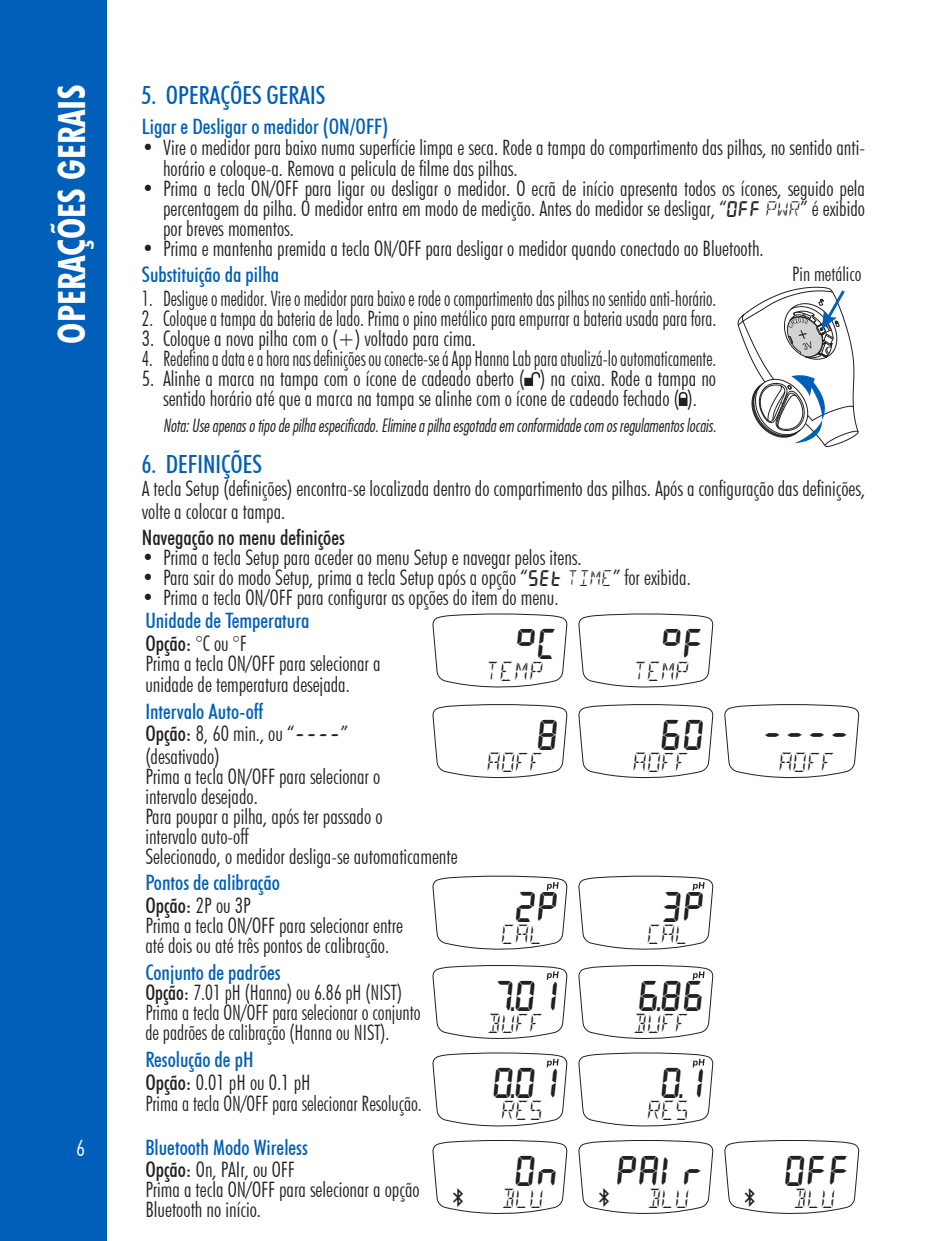
<style>
.page{position:relative;width:936px;height:1241px;background:#fff}
.page>*{position:absolute;margin:0;border:0;box-sizing:border-box;transform-origin:0 0}
.Body_Text{font:43px "HI9810 XX2 N Regular";color:#231f20}
.t1{font:700 condensed 37.5px "Futura BT";color:#fff}
.Body_Text-2{font:27.5px "HI9810 XX2 A Regular";color:#231f20}
.t2{font:27px "HI9810 XX2 A Regular";color:#231f20}
.t3{font:500 condensed 25px "Futura BT";color:#005fb9}
.t4{font:300 condensed 22.5px "Futura BT";color:#fff}
.Body_Text-3{font:300 condensed 21.25px/20px "Futura BT";color:#231f20}
.Body_Text-4{font:300 condensed 21.25px "Futura BT";color:#231f20;scale:.89 1}
.Body_Text-5{font:300 condensed 21.25px/20px "Futura BT";color:#231f20;scale:.95 1}
.Subtitle_L3{font:500 condensed 21.25px "Futura BT";color:#005fb9}
.Body_Text-6{font:300 condensed 21.25px "Futura BT";color:#231f20;scale:.93 1}
.Body_Text-7{font:500 condensed 21.25px "Futura BT";color:#231f20}
.Body_Text-8{font:500 condensed 21.25px "Futura BT";color:#005fb9}
.DRW_Text{font:300 condensed 20px "Futura BT";color:#231f20}
.Body_Notes{font:italic 17.5px "Futura Lt Cn";color:#231f20;scale:.95 1}
.s1{font-family:"HI9810 XX2 N Regular";font-weight:400;font-stretch:normal;font-size:22.5px}
.s2{font-family:"HI9810 XX2 A Regular";font-weight:400;font-stretch:normal;font-size:22.5px}
.s3{font-weight:300}
.s4{font-weight:500}
</style>
<div class="page">
<div style="left:0;top:0;width:106px;height:1240px;background:#005fb9"></div>
<svg style="left:524px;top:371px;width:16px;height:15px"></svg>
<svg style="left:678px;top:391px;width:9px;height:15px"></svg>
<svg style="left:432px;top:613px;width:136px;height:75px"></svg>
<svg style="left:578px;top:613px;width:135px;height:75px"></svg>
<svg style="left:432px;top:704px;width:136px;height:74px"></svg>
<svg style="left:578px;top:704px;width:135px;height:74px"></svg>
<svg style="left:724px;top:704px;width:135px;height:74px"></svg>
<svg style="left:432px;top:875px;width:136px;height:75px"></svg>
<svg style="left:578px;top:875px;width:135px;height:75px"></svg>
<svg style="left:432px;top:965px;width:136px;height:74px"></svg>
<svg style="left:578px;top:965px;width:135px;height:74px"></svg>
<svg style="left:432px;top:1052px;width:136px;height:75px"></svg>
<svg style="left:578px;top:1052px;width:135px;height:75px"></svg>
<svg style="left:432px;top:1140px;width:136px;height:74px"></svg>
<svg style="left:578px;top:1140px;width:135px;height:74px"></svg>
<svg style="left:724px;top:1140px;width:135px;height:74px"></svg>
<svg style="left:737px;top:287px;width:121px;height:160px"></svg>
<h2 class="t1" style="left:49px;top:343px;width:260px;rotate:-90deg">Operações gerais</h2>
<p class="t3" style="left:142px;top:80px;width:185px">5. OPERAÇÕES GERAIS</p>
<p class="Subtitle_L3" style="left:142px;top:113px;width:248px">Ligar e Desligar o medidor (ON/OFF)</p>
<p class="Body_Text-3" style="left:163px;top:138px;width:703px;text-indent:-21px">• Vire o medidor para baixo numa superfície limpa e seca. Rode a tampa do compartimento das pilhas, no sentido anti&shy;horário e coloque-a. Remova a pelicula de filme das pilhas.</p>
<p class="Body_Text-3" style="left:163px;top:178px;width:703px;text-align:justify;text-indent:-21px">• Prima a tecla ON/OFF para ligar ou desligar o medidor. O ecrã de início apresenta todos os ícones, seguido pela percentagem da pilha. O medidor entra em modo de medição. Antes do medidor se desligar, “<span class="s1">OFF</span> <span class="s2">PWR</span>” é exibido por breves momentos.</p>
<p class="Body_Text-3" style="left:142px;top:238px;width:623px">• Prima e mantenha premida a tecla ON/OFF para desligar o medidor quando conectado ao Bluetooth.</p>
<p class="Subtitle_L3" style="left:142px;top:261px;width:139px">Substituição da pilha</p>
<p class="Body_Text-4" style="left:142px;top:285px;width:647px">1. Desligue o medidor. Vire o medidor para baixo e rode o compartimento das pilhas no sentido anti-horário.</p>
<p class="Body_Text-6" style="left:142px;top:305px;width:619px">2. Coloque a tampa da bateria de lado. Prima o pino metálico para empurrar a bateria usada para fora.</p>
<p class="Body_Text-3" style="left:142px;top:328px;width:335px">3. Coloque a nova pilha com o (+) voltado para cima.</p>
<p class="Body_Text-4" style="left:142px;top:345px;width:646px">4. Redefina a data e a hora nas definições ou conecte-se á App Hanna Lab para atualizá-lo automaticamente.</p>
<p class="Body_Text-3" style="left:142px;top:368px;width:576px;text-align:center">5. Alinhe a marca na tampa com o ícone de cadeado aberto ( ) na caixa. Rode a tampa no sentido horário até que a marca na tampa se alinhe com o ícone de cadeado fechado ( ).</p>
<p class="Body_Notes" style="left:163px;top:414px;width:583px">Nota: Use apenas o tipo de pilha especificado. Elimine a pilha esgotada em conformidade com os regulamentos locais.</p>
<p class="t3" style="left:142px;top:448px;width:122px">6. DEFINIÇÕES</p>
<p class="Body_Text-3" style="left:142px;top:477px;width:724px;line-height:22.5px">A tecla Setup (definições) encontra-se localizada dentro do compartimento das pilhas. Após a configuração das definições, volte a colocar a tampa.</p>
<p class="Body_Text-7" style="left:142px;top:524px;width:204px">Navegação no menu definições</p>
<p class="Body_Text-3" style="left:142px;top:547px;width:441px">• Prima a tecla Setup para aceder ao menu Setup e navegar pelos itens.</p>
<p class="Body_Text-3" style="left:142px;top:567px;width:550px">• Para sair do modo Setup, prima a tecla Setup após a opção “<span class="s1">SEt</span> <span class="s2">TIME</span>” for exibida.</p>
<p class="Body_Text-3" style="left:142px;top:587px;width:418px">• Prima a tecla ON/OFF para configurar as opções do item do menu.</p>
<p class="Subtitle_L3" style="left:145px;top:607px;width:166px">Unidade de Temperatura</p>
<p class="Body_Text-7" style="left:145px;top:630px;width:103px">Opção: <span class="s3">°C ou °F</span></p>
<p class="Body_Text-3" style="left:145px;top:652px;width:237px;line-height:21.2px">Prima a tecla ON/OFF para selecionar a unidade de temperatura desejada.</p>
<p class="DRW_Text" style="left:792px;top:262px;width:71px">Pin metálico</p>
<p class="Body_Text" style="left:514px;top:619px;width:46px">°C</p>
<p class="Body_Text-2" style="left:485px;top:655px;width:60px">T E M P</p>
<p class="Body_Text" style="left:660px;top:619px;width:46px">°F</p>
<p class="Body_Text-2" style="left:633px;top:655px;width:58px">TEMP</p>
<p class="t4" style="left:76px;top:1133px;width:10px">6</p>
<p class="Subtitle_L3" style="left:145px;top:698px;width:119px">Intervalo Auto-off</p>
<p class="Body_Text-3" style="left:145px;top:722px;width:204px;line-height:22.5px"><span class="s4">Opção:</span> 8, 60 min., ou “<span class="s1">----</span>” (desativado)</p>
<p class="Body_Text-3" style="left:145px;top:766px;width:236px">Prima a tecla ON/OFF para selecionar o intervalo desejado.</p>
<p class="Body_Text-3" style="left:145px;top:806px;width:239px">Para poupar a pilha, após ter passado o intervalo auto-off</p>
<p class="Body_Text-3" style="left:145px;top:845px;width:313px">Selecionado, o medidor desliga-se automaticamente</p>
<p class="Subtitle_L3" style="left:145px;top:869px;width:136px">Pontos de calibração</p>
<p class="Body_Text-7" style="left:145px;top:892px;width:107px">Opção: <span class="s3">2P ou 3P</span></p>
<p class="Body_Text-3" style="left:145px;top:915px;width:259px">Prima a tecla ON/OFF para selecionar entre até dois ou até três pontos de calibração.</p>
<p class="Subtitle_L3" style="left:145px;top:959px;width:137px">Conjunto de padrões</p>
<p class="Body_Text-5" style="left:145px;top:981px;width:271px"><span class="s4">Opção:</span> 7.01 pH (Hanna) ou 6.86 pH (NIST)</p>
<p class="Body_Text-5" style="left:145px;top:1001px;width:291px">Prima a tecla ON/OFF para selecionar o conjunto de padrões de calibração (Hanna ou NIST).</p>
<p class="Subtitle_L3" style="left:145px;top:1046px;width:110px">Resolução de pH</p>
<p class="Body_Text-3" style="left:145px;top:1071px;width:167px"><span class="s4">Opção:</span> 0.01 pH ou 0.1 pH</p>
<p class="Body_Text-5" style="left:145px;top:1092px;width:292px">Prima a tecla ON/OFF para selecionar Resolução.</p>
<p class="Body_Text-8" style="left:145px;top:1133px;width:164px">Bluetooth Modo Wireless</p>
<p class="Body_Text-3" style="left:145px;top:1159px;width:151px"><span class="s4">Opção:</span> On, PAIr, ou OFF</p>
<p class="Body_Text-3" style="left:145px;top:1179px;width:276px">Prima a tecla ON/OFF para selecionar a opção<br>Bluetooth no início.</p>
<p class="t2" style="left:452px;top:1181px;width:14px">&amp;</p>
<p class="Body_Text" style="left:537px;top:709px;width:24px">8</p>
<p class="Body_Text-2" style="left:487px;top:746px;width:58px">AOFF</p>
<p class="Body_Text" style="left:660px;top:709px;width:46px">60</p>
<p class="Body_Text-2" style="left:633px;top:746px;width:58px">AOFF</p>
<p class="Body_Text" style="left:761px;top:709px;width:91px">----</p>
<p class="Body_Text-2" style="left:778px;top:746px;width:58px">AOFF</p>
<p class="Body_Text" style="left:514px;top:881px;width:46px">2P</p>
<p class="Body_Text-2" style="left:501px;top:917px;width:44px">CAL</p>
<p class="Body_Text" style="left:660px;top:881px;width:46px">3P</p>
<p class="Body_Text-2" style="left:647px;top:917px;width:44px">CAL</p>
<p class="Body_Text" style="left:492px;top:970px;width:68px">7.01</p>
<p class="Body_Text-2" style="left:487px;top:1007px;width:58px">BUFF</p>
<p class="Body_Text" style="left:638px;top:970px;width:68px">6.86</p>
<p class="Body_Text-2" style="left:633px;top:1007px;width:58px">BUFF</p>
<p class="Body_Text" style="left:492px;top:1058px;width:68px">0.01</p>
<p class="Body_Text-2" style="left:501px;top:1094px;width:44px">RES</p>
<p class="Body_Text" style="left:660px;top:1058px;width:46px">0.1</p>
<p class="Body_Text-2" style="left:647px;top:1094px;width:44px">RES</p>
<p class="Body_Text" style="left:514px;top:1145px;width:46px">On</p>
<p class="Body_Text-2" style="left:501px;top:1181px;width:44px">BLU</p>
<p class="t2" style="left:598px;top:1181px;width:14px">&amp;</p>
<p class="Body_Text" style="left:616px;top:1145px;width:90px">PAIr</p>
<p class="Body_Text-2" style="left:647px;top:1181px;width:44px">BLU</p>
<p class="t2" style="left:744px;top:1181px;width:14px">&amp;</p>
<p class="Body_Text" style="left:784px;top:1145px;width:68px">OFF</p>
<p class="Body_Text-2" style="left:792px;top:1181px;width:44px">BLU</p>
</div>
